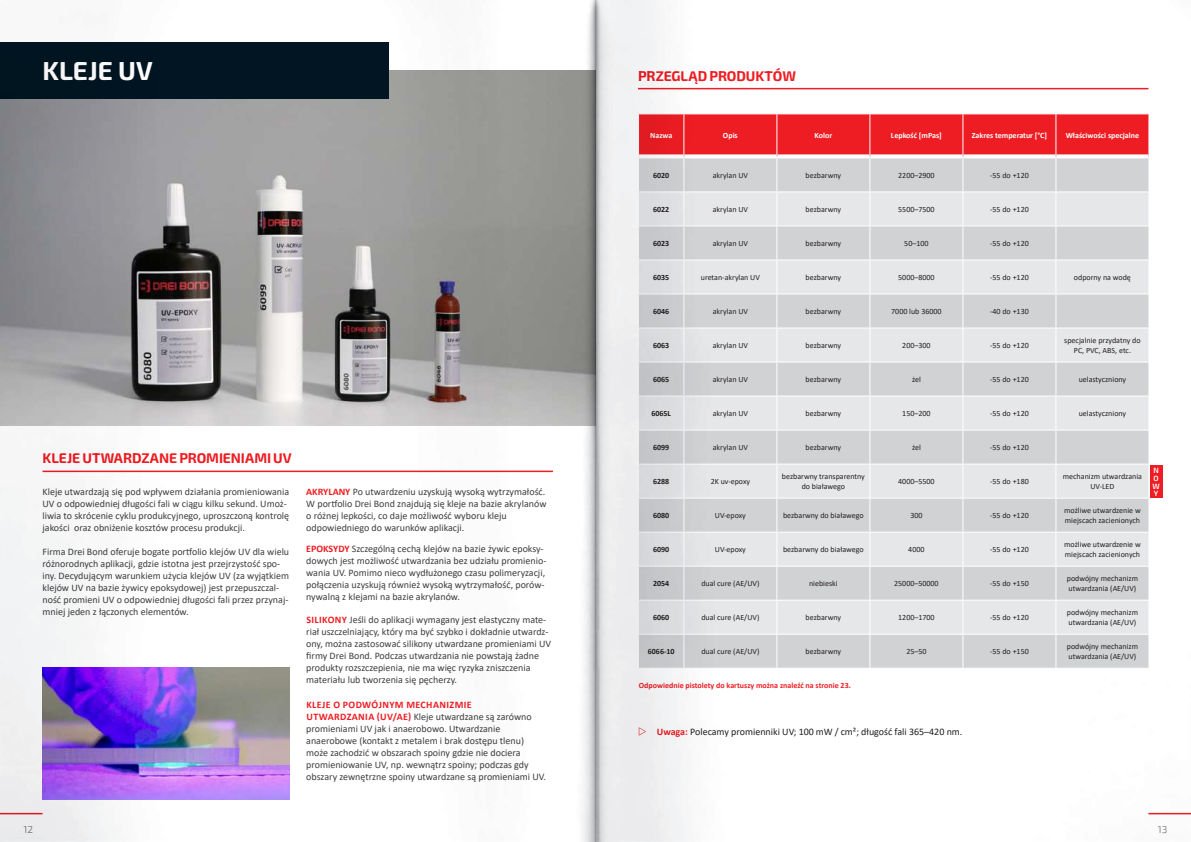
<style>
.page{position:relative;width:1191px;height:842px;background:#fff}
.page>*{position:absolute;margin:0;border:0;box-sizing:border-box;transform-origin:0 0}
.t1{font:26px "Exo 2";color:#fff}
.t2{font:14px "Exo 2";letter-spacing:-.005em;color:#ee1d23}
.t3{font:10px/12px "Calibri";color:#3e3e3f}
.t4{font:10px "Calibri";color:#231f20}
.t5{font:10px "Exo 2";color:#6d6e71}
.t6{font:8px/9.6px "Calibri";color:#231f20}
.t7{font:700 8px "Calibri";color:#fff}
.t8{font:700 8px "Calibri";color:#231f20}
.t9{font:700 8px "Calibri";color:#ee1d23}
.t10{font:7.6px/7.6px "Exo 2";color:#fff}
.s1{font-weight:700;color:#ee1d23}
</style>
<div class="page">
<img style="left:0;top:0;width:1191px;height:842px">
<svg style="left:639px;top:727px;width:7px;height:8px"></svg>
<h1 class="t1" style="left:43px;top:53px;width:112px">KLEJE UV</h1>
<h2 class="t2" style="left:43px;top:449px;width:251px">KLEJE UTWARDZANE PROMIENIAMI UV</h2>
<p class="t3" style="left:43px;top:485px;width:248px">Kleje utwardzają się pod wpływem działania promieniowania UV o odpowiedniej długości fali w ciągu kilku sekund. Umoż&shy;liwia to skrócenie cyklu produkcyjnego, uproszczoną kontrolę jakości oraz obniżenie kosztów procesu produkcji.</p>
<p class="t3" style="left:43px;top:545px;width:248px">Firma Drei Bond oferuje bogate por琀昀olio klejów UV dla wielu różnorodnych aplikacji, gdzie istotna jest przejrzystość spo&shy;iny. Decydującym warunkiem użycia klejów UV (za wyjątkiem klejów UV na bazie żywicy epoksydowej) jest przepuszczal&shy;ność promieni UV o odpowiedniej długości fali przez przynaj&shy;mniej jeden z łączonych elementów.</p>
<p class="t3" style="left:306px;top:485px;width:242px"><span class="s1">AKRYLANY</span> Po utwardzeniu uzyskują wysoką wytrzymałość.<br>W por琀昀olio Drei Bond znajdują się kleje na bazie akrylanów o różnej lepkości, co daje możliwość wyboru kleju odpowiedniego do warunków aplikacji.</p>
<p class="t3" style="left:306px;top:542px;width:242px"><span class="s1">EPOKSYDY</span> Szczególną cechą klejów na bazie żywic epoksy&shy;dowych jest możliwość utwardzania bez udziału promienio&shy;wania UV. Pomimo nieco wydłużonego czasu polimeryzacji, połączenia uzyskują również wysoką wytrzymałość, porów&shy;nywalną z klejami na bazie akrylanów.</p>
<p class="t3" style="left:306px;top:613px;width:246px"><span class="s1">SILIKONY</span> Jeśli do aplikacji wymagany jest elastyczny mate&shy;riał uszczelniający, który ma być szybko i dokładnie utwardz&shy;ony, można zastosować silikony utwardzane promieniami UV昀椀rmy Drei Bond. Podczas utwardzania nie powstają żadne produkty rozszczepienia, nie ma więc ryzyka zniszczenia materiału lub tworzenia się pęcherzy.</p>
<p class="t3" style="left:306px;top:698px;width:241px"><span class="s1">KLEJE O PODWÓJNYM MECHANIZMIE<br>UTWARDZANIA (UV/AE)</span> Kleje utwardzane są zarówno promieniami UV jak i anaerobowo. Utwardzanie anaerobowe (kontakt z metalem i brak dostępu tlenu) może zachodzić w obszarach spoiny gdzie nie dociera promieniowanie UV, np. wewnątrz spoiny; podczas gdy obszary zewnętrzne spoiny utwardzane są promieniami UV.</p>
<h2 class="t2" style="left:638px;top:66px;width:159px">PRZEGLĄD PRODUKTÓW</h2>
<p class="t7" style="left:650px;top:133px;width:24px">Nazwa</p>
<p class="t7" style="left:723px;top:133px;width:16px">Opis</p>
<p class="t7" style="left:814px;top:133px;width:19px">Kolor</p>
<p class="t7" style="left:891px;top:130px;width:52px">Lepkość [mPas]</p>
<p class="t7" style="left:971px;top:130px;width:77px">Zakres temperatur [°C]</p>
<p class="t7" style="left:1065px;top:130px;width:75px">Właściwości specjalne</p>
<p class="t8" style="left:653px;top:172px;width:18px">6020</p>
<p class="t6" style="left:713px;top:170px;width:37px">akrylan UV</p>
<p class="t6" style="left:805px;top:170px;width:37px">bezbarwny</p>
<p class="t6" style="left:898px;top:170px;width:38px">2200–2900</p>
<p class="t6" style="left:990px;top:170px;width:40px">-55 do +120</p>
<p class="t8" style="left:653px;top:206px;width:18px">6022</p>
<p class="t6" style="left:713px;top:204px;width:37px">akrylan UV</p>
<p class="t6" style="left:805px;top:204px;width:37px">bezbarwny</p>
<p class="t6" style="left:898px;top:204px;width:38px">5500–7500</p>
<p class="t6" style="left:990px;top:204px;width:40px">-55 do +120</p>
<p class="t8" style="left:653px;top:241px;width:18px">6023</p>
<p class="t6" style="left:713px;top:238px;width:37px">akrylan UV</p>
<p class="t6" style="left:805px;top:238px;width:37px">bezbarwny</p>
<p class="t6" style="left:904px;top:238px;width:26px">50–100</p>
<p class="t6" style="left:990px;top:238px;width:40px">-55 do +120</p>
<p class="t8" style="left:653px;top:275px;width:18px">6035</p>
<p class="t6" style="left:701px;top:272px;width:61px">uretan-akrylan UV</p>
<p class="t6" style="left:805px;top:272px;width:37px">bezbarwny</p>
<p class="t6" style="left:898px;top:272px;width:38px">5000–8000</p>
<p class="t6" style="left:990px;top:272px;width:40px">-55 do +120</p>
<p class="t6" style="left:1074px;top:272px;width:59px">odporny na wodę</p>
<p class="t8" style="left:653px;top:309px;width:18px">6046</p>
<p class="t6" style="left:713px;top:306px;width:37px">akrylan UV</p>
<p class="t6" style="left:805px;top:306px;width:37px">bezbarwny</p>
<p class="t6" style="left:891px;top:306px;width:52px">7000 lub 36000</p>
<p class="t6" style="left:990px;top:306px;width:40px">-40 do +130</p>
<p class="t8" style="left:653px;top:343px;width:18px">6063</p>
<p class="t6" style="left:713px;top:340px;width:37px">akrylan UV</p>
<p class="t6" style="left:805px;top:340px;width:37px">bezbarwny</p>
<p class="t6" style="left:902px;top:340px;width:30px">200–300</p>
<p class="t6" style="left:990px;top:340px;width:40px">-55 do +120</p>
<p class="t6" style="left:1064px;top:336px;width:78px;text-align:center">specjalnie przydatny do<br>PC, PVC, ABS, etc.</p>
<p class="t8" style="left:653px;top:377px;width:18px">6065</p>
<p class="t6" style="left:713px;top:374px;width:37px">akrylan UV</p>
<p class="t6" style="left:805px;top:374px;width:37px">bezbarwny</p>
<p class="t6" style="left:912px;top:374px;width:10px">żel</p>
<p class="t6" style="left:990px;top:374px;width:40px">-55 do +120</p>
<p class="t6" style="left:1078px;top:374px;width:49px">uelastyczniony</p>
<p class="t8" style="left:651px;top:411px;width:21px">6065L</p>
<p class="t6" style="left:713px;top:408px;width:37px">akrylan UV</p>
<p class="t6" style="left:805px;top:408px;width:37px">bezbarwny</p>
<p class="t6" style="left:902px;top:408px;width:30px">150–200</p>
<p class="t6" style="left:990px;top:408px;width:40px">-55 do +120</p>
<p class="t6" style="left:1078px;top:408px;width:49px">uelastyczniony</p>
<p class="t8" style="left:653px;top:445px;width:18px">6099</p>
<p class="t6" style="left:713px;top:442px;width:37px">akrylan UV</p>
<p class="t6" style="left:805px;top:442px;width:37px">bezbarwny</p>
<p class="t6" style="left:912px;top:442px;width:10px">żel</p>
<p class="t6" style="left:990px;top:442px;width:40px">-55 do +120</p>
<p class="t8" style="left:653px;top:479px;width:18px">6288</p>
<p class="t6" style="left:710px;top:476px;width:41px">2K uv-epoxy</p>
<p class="t6" style="left:782px;top:472px;width:84px;text-align:center">bezbarwny transparentny do białawego</p>
<p class="t6" style="left:898px;top:476px;width:38px">4000–5500</p>
<p class="t6" style="left:990px;top:476px;width:40px">-55 do +180</p>
<p class="t6" style="left:1062px;top:472px;width:81px;text-align:center">mechanizm utwardzania<br>UV-LED</p>
<p class="t8" style="left:653px;top:513px;width:18px">6080</p>
<p class="t6" style="left:715px;top:510px;width:33px">UV-epoxy</p>
<p class="t6" style="left:783px;top:510px;width:82px">bezbarwny do białawego</p>
<p class="t6" style="left:910px;top:510px;width:14px">300</p>
<p class="t6" style="left:990px;top:510px;width:40px">-55 do +120</p>
<p class="t6" style="left:1064px;top:506px;width:78px">możliwe utwardzenie w miejscach zacienionych</p>
<p class="t8" style="left:653px;top:547px;width:18px">6090</p>
<p class="t6" style="left:715px;top:544px;width:33px">UV-epoxy</p>
<p class="t6" style="left:783px;top:544px;width:82px">bezbarwny do białawego</p>
<p class="t6" style="left:908px;top:544px;width:18px">4000</p>
<p class="t6" style="left:990px;top:544px;width:40px">-55 do +120</p>
<p class="t6" style="left:1064px;top:540px;width:78px">możliwe utwardzenie w miejscach zacienionych</p>
<p class="t8" style="left:653px;top:581px;width:18px">2054</p>
<p class="t6" style="left:701px;top:578px;width:60px">dual cure (AE/UV)</p>
<p class="t6" style="left:809px;top:578px;width:30px">niebieski</p>
<p class="t6" style="left:894px;top:578px;width:46px">25000–50000</p>
<p class="t6" style="left:990px;top:578px;width:40px">-55 do +150</p>
<p class="t6" style="left:1066px;top:574px;width:73px">podwójny mechanizm utwardzania (AE/UV)</p>
<p class="t8" style="left:653px;top:615px;width:18px">6060</p>
<p class="t6" style="left:701px;top:612px;width:60px">dual cure (AE/UV)</p>
<p class="t6" style="left:805px;top:612px;width:37px">bezbarwny</p>
<p class="t6" style="left:898px;top:612px;width:38px">1200–1700</p>
<p class="t6" style="left:990px;top:612px;width:40px">-55 do +120</p>
<p class="t6" style="left:1066px;top:608px;width:73px">podwójny mechanizm utwardzania (AE/UV)</p>
<p class="t8" style="left:648px;top:649px;width:28px">6066-10</p>
<p class="t6" style="left:701px;top:646px;width:60px">dual cure (AE/UV)</p>
<p class="t6" style="left:805px;top:646px;width:37px">bezbarwny</p>
<p class="t6" style="left:906px;top:646px;width:22px">25–50</p>
<p class="t6" style="left:990px;top:646px;width:40px">-55 do +150</p>
<p class="t6" style="left:1066px;top:642px;width:73px">podwójny mechanizm utwardzania (AE/UV)</p>
<p class="t9" style="left:639px;top:680px;width:213px">Odpowiednie pistolety do kartuszy można znaleźć na stronie 23.</p>
<p class="t10" style="left:1152px;top:467px;width:9px">N<br>O<br>W<br>Y</p>
<p class="t4" style="left:657px;top:725px;width:307px"><span class="s1">Uwaga:</span> Polecamy promienniki UV; 100 mW / cm²; długość fali 365–420 nm.</p>
<p class="t5" style="left:24px;top:823px;width:11px">12</p>
<p class="t5" style="left:1157px;top:823px;width:11px">13</p>
</div>
